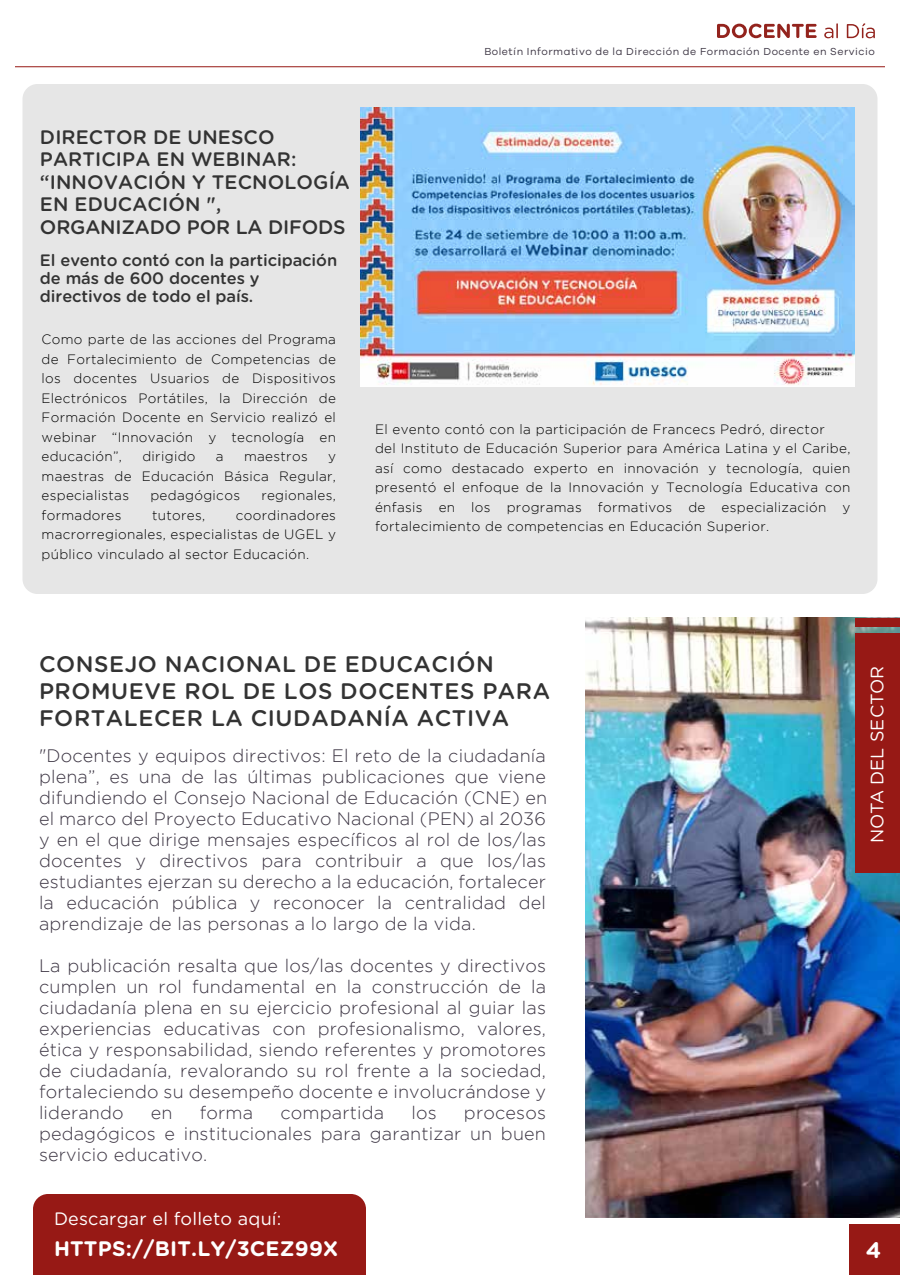
<style>
.page{position:relative;width:900px;height:1275px;background:#fff}
.page>*{position:absolute;margin:0;border:0;box-sizing:border-box;transform-origin:0 0}
.t1{font:500 22.5px/27px "Gotham Rounded";letter-spacing:.025em;color:#333}
.t2{font:700 22.5px "Gotham Rounded";color:#fff}
.t3{font:700 21px "Gotham Rounded";letter-spacing:.01em;color:#fff}
.t4{font:500 19.5px/22.5px "Gotham Rounded";letter-spacing:.005em;color:#333}
.t5{font:300 18px/21px "Gotham";letter-spacing:.01em;color:#3c3543;text-align:justify}
.t6{font:18px "Gotham Rounded";letter-spacing:.01em;color:#fff}
.t7{font:500 16.5px/18px "Gotham Rounded";letter-spacing:-.005em;color:#333}
.t8{font:300 13.5px/19.5px "Gotham";letter-spacing:.025em;color:#000;text-align:justify}
.t9{font:10.5px "Galano Grotesque";letter-spacing:.05em;color:#3c3543}
</style>
<div class="page">
<div style="left:22px;top:84px;width:856px;height:510px;background:#e6e6e6;border-radius:15px"></div>
<svg style="left:717px;top:24px;width:100px;height:14px"></svg>
<svg style="left:824px;top:23px;width:14px;height:15px"></svg>
<svg style="left:847px;top:23px;width:28px;height:15px"></svg>
<hr style="left:15px;top:66px;width:870px;height:1px;background:#971915">
<div style="left:849px;top:1224px;width:51px;height:51px;background:#971915"></div>
<img style="left:585px;top:618px;width:315px;height:600px">
<img style="left:360px;top:108px;width:495px;height:278px">
<div style="left:33px;top:1194px;width:333px;height:81px;background:#971915"></div>
<div style="left:855px;top:618px;width:45px;height:9px;background:#971915"></div>
<div style="left:855px;top:633px;width:45px;height:240px;background:#971915"></div>
<p class="t9" style="left:484px;top:45px;width:392px">Boletín Informativo de la Dirección de Formación Docente en Servicio</p>
<p class="t4" style="left:40px;top:125px;width:312px">DIRECTOR DE UNESCO<br>PARTICIPA EN WEBINAR: “INNOVACIÓN Y TECNOLOGÍA<br>EN EDUCACIÓN ",<br>ORGANIZADO POR LA DIFODS</p>
<p class="t7" style="left:40px;top:251px;width:299px">El evento contó con la participación de más de 600 docentes y directivos de todo el país.</p>
<p class="t8" style="left:41px;top:330px;width:296px">Como parte de las acciones del Programa de Fortalecimiento de Competencias de los docentes Usuarios de Dispositivos Electrónicos Portátiles, la Dirección de Formación Docente en Servicio realizó el webinar “Innovación y tecnología en educación”,</p>
<p class="t8" style="left:142px;top:447px;width:55px">dirigido</p>
<p class="t8" style="left:216px;top:447px;width:9px">a</p>
<p class="t8" style="left:244px;top:447px;width:65px">maestros</p>
<p class="t8" style="left:41px;top:447px;width:296px;text-indent:287px">y maestras de Educación Básica Regular, especialistas</p>
<p class="t8" style="left:150px;top:486px;width:91px">pedagógicos</p>
<p class="t8" style="left:261px;top:486px;width:76px">regionales,</p>
<p class="t8" style="left:41px;top:505px;width:82px">formadores</p>
<p class="t8" style="left:152px;top:505px;width:55px">tutores,</p>
<p class="t8" style="left:41px;top:505px;width:296px;text-indent:194px">coordinadores macrorregionales, especialistas de UGEL y público vinculado al sector Educación.</p>
<p class="t8" style="left:375px;top:419px;width:477px;text-align:left">El evento contó con la participación de Francecs Pedró, director<br>del Instituto de Educación Superior para América Latina y el Caribe, así como destacado experto en innovación y tecnología, quien presentó el enfoque de la Innovación y Tecnología Educativa con énfasis en los programas formativos de especialización y fortalecimiento de competencias en Educación Superior.</p>
<p class="t1" style="left:39px;top:649px;width:513px">CONSEJO NACIONAL DE EDUCACIÓN<br>PROMUEVE ROL DE LOS DOCENTES PARA<br>FORTALECER LA CIUDADANÍA ACTIVA</p>
<p class="t5" style="left:39px;top:745px;width:510px">"Docentes y equipos directivos: El reto de la ciudadanía plena”, es una de las últimas publicaciones que viene difundiendo el Consejo Nacional de Educación (CNE) en el marco del Proyecto Educativo Nacional (PEN) al 2036 y en el que dirige mensajes específicos al rol de los/las docentes y directivos para contribuir a que los/las estudiantes ejerzan su derecho a la educación, fortalecer la educación pública y reconocer la centralidad del aprendizaje de las personas a lo largo de la vida.</p>
<p class="t5" style="left:39px;top:955px;width:509px">La publicación resalta que los/las docentes y directivos cumplen un rol fundamental en la construcción de la ciudadanía plena en su ejercicio profesional al guiar las experiencias educativas con profesionalismo, valores, ética y responsabilidad, siendo referentes y promotores de ciudadanía, revalorando su rol frente a la sociedad, fortaleciendo su desempeño docente e involucrándose y liderando</p>
<p class="t5" style="left:151px;top:1102px;width:23px">en</p>
<p class="t5" style="left:200px;top:1102px;width:55px">forma</p>
<p class="t5" style="left:280px;top:1102px;width:105px">compartida</p>
<p class="t5" style="left:411px;top:1102px;width:27px">los</p>
<p class="t5" style="left:39px;top:1102px;width:509px;text-indent:425px">procesos pedagógicos e institucionales para garantizar un buen servicio educativo.</p>
<p class="t6" style="left:54px;top:1207px;width:229px">Descargar el folleto aquí:</p>
<p class="t3" style="left:54px;top:1233px;width:286px">HTTPS://BIT.LY/3CEZ99X</p>
<p class="t6" style="left:865px;top:843px;width:178px;rotate:-90deg">NOTA DEL SECTOR</p>
<p class="t2" style="left:866px;top:1233px;width:17px">4</p>
</div>
